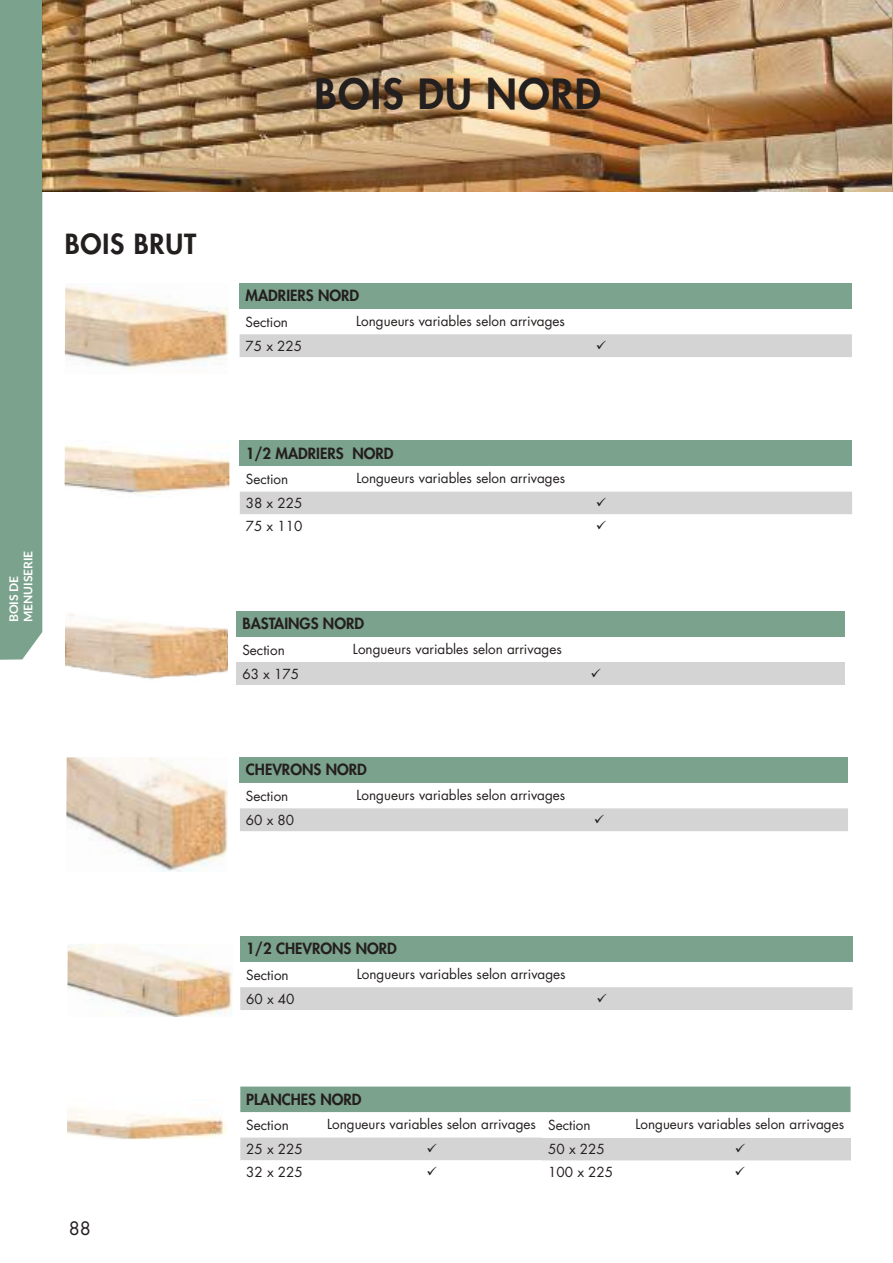
<style>
.page{position:relative;width:893px;height:1263px;background:#fff}
.page>*{position:absolute;margin:0;border:0;box-sizing:border-box;transform-origin:0 0}
.t1{font:800 40.5px "Futura LT";letter-spacing:.03em;color:#241f1f}
.t2{font:800 27px "Futura LT";letter-spacing:.03em;color:#241f1f}
.t3{font:18px "Futura LT";color:#241f1f}
.t4{font:800 15px "Futura LT";color:#241f1f}
.t5{font:13.5px "Futura LT";color:#241f1f}
.t6{font:700 12px/14.4px "Lato";color:#fff}
</style>
<div class="page">
<img style="left:43px;top:0;width:850px;height:191px">
<div style="left:236px;top:611px;width:608px;height:26px;background:#7ba28c"></div>
<div style="left:236px;top:662px;width:111px;height:23px;background:#d5d4d5"></div>
<div style="left:347px;top:662px;width:497px;height:23px;background:#d5d4d5"></div>
<img style="left:65px;top:613px;width:163px;height:67px">
<div style="left:240px;top:283px;width:612px;height:26px;background:#7ca38d"></div>
<img style="left:65px;top:287px;width:164px;height:83px">
<div style="left:240px;top:441px;width:612px;height:25px;background:#7ba28c"></div>
<img style="left:65px;top:445px;width:165px;height:52px">
<div style="left:240px;top:757px;width:608px;height:26px;background:#7ba28c"></div>
<img style="left:66px;top:757px;width:162px;height:115px">
<div style="left:240px;top:936px;width:613px;height:26px;background:#7ba28c"></div>
<img style="left:67px;top:944px;width:166px;height:73px">
<div style="left:240px;top:1086px;width:610px;height:26px;background:#7ba28c"></div>
<img style="left:67px;top:1109px;width:159px;height:30px">
<div style="left:0;top:0;width:42px;height:660px;background:#7ba28c"></div>
<div style="left:240px;top:334px;width:612px;height:23px;background:#d5d4d5"></div>
<div style="left:240px;top:492px;width:612px;height:22px;background:#d5d4d5"></div>
<div style="left:240px;top:808px;width:608px;height:23px;background:#d5d4d5"></div>
<div style="left:240px;top:987px;width:613px;height:23px;background:#d5d4d5"></div>
<svg style="left:240px;top:1137px;width:610px;height:24px;background:#d7d6d7"></svg>
<h1 class="t1" style="left:314px;top:67px;width:288px">BOIS DU NORD</h1>
<h2 class="t2" style="left:65px;top:226px;width:133px">BOIS BRUT</h2>
<p class="t6" style="left:6px;top:622px;width:73px;rotate:-90deg">BOIS DE<br>MENUISERIE</p>
<h3 class="t3" style="left:69px;top:1217px;width:24px">88</h3>
<p class="t4" style="left:246px;top:286px;width:115px">MADRIERS NORD</p>
<p class="t5" style="left:246px;top:313px;width:44px">Section</p>
<p class="t5" style="left:356px;top:312px;width:210px">Longueurs variables selon arrivages</p>
<p class="t5" style="left:246px;top:337px;width:58px">75 x 225</p>
<p class="t4" style="left:246px;top:443px;width:149px">1/2 MADRIERS NORD</p>
<p class="t5" style="left:246px;top:471px;width:44px">Section</p>
<p class="t5" style="left:356px;top:469px;width:210px">Longueurs variables selon arrivages</p>
<p class="t5" style="left:246px;top:495px;width:58px">38 x 225</p>
<p class="t5" style="left:246px;top:518px;width:58px">75 x 110</p>
<p class="t4" style="left:242px;top:614px;width:123px">BASTAINGS NORD</p>
<p class="t5" style="left:242px;top:641px;width:44px">Section</p>
<p class="t5" style="left:353px;top:640px;width:210px">Longueurs variables selon arrivages</p>
<p class="t5" style="left:242px;top:666px;width:58px">63 x 175</p>
<p class="t4" style="left:246px;top:760px;width:122px">CHEVRONS NORD</p>
<p class="t5" style="left:246px;top:787px;width:44px">Section</p>
<p class="t5" style="left:356px;top:786px;width:210px">Longueurs variables selon arrivages</p>
<p class="t5" style="left:246px;top:812px;width:50px">60 x 80</p>
<p class="t4" style="left:246px;top:939px;width:152px">1/2 CHEVRONS NORD</p>
<p class="t5" style="left:246px;top:966px;width:44px">Section</p>
<p class="t5" style="left:357px;top:965px;width:210px">Longueurs variables selon arrivages</p>
<p class="t5" style="left:246px;top:990px;width:50px">60 x 40</p>
<p class="t4" style="left:246px;top:1089px;width:117px">PLANCHES NORD</p>
<p class="t5" style="left:246px;top:1117px;width:44px">Section</p>
<p class="t5" style="left:327px;top:1115px;width:265px">Longueurs variables selon arrivages Section</p>
<p class="t5" style="left:635px;top:1115px;width:210px">Longueurs variables selon arrivages</p>
<p class="t5" style="left:246px;top:1141px;width:58px">25 x 225</p>
<p class="t5" style="left:548px;top:1141px;width:58px">50 x 225</p>
<p class="t5" style="left:246px;top:1163px;width:58px">32 x 225</p>
<p class="t5" style="left:548px;top:1163px;width:66px">100 x 225</p>
</div>
